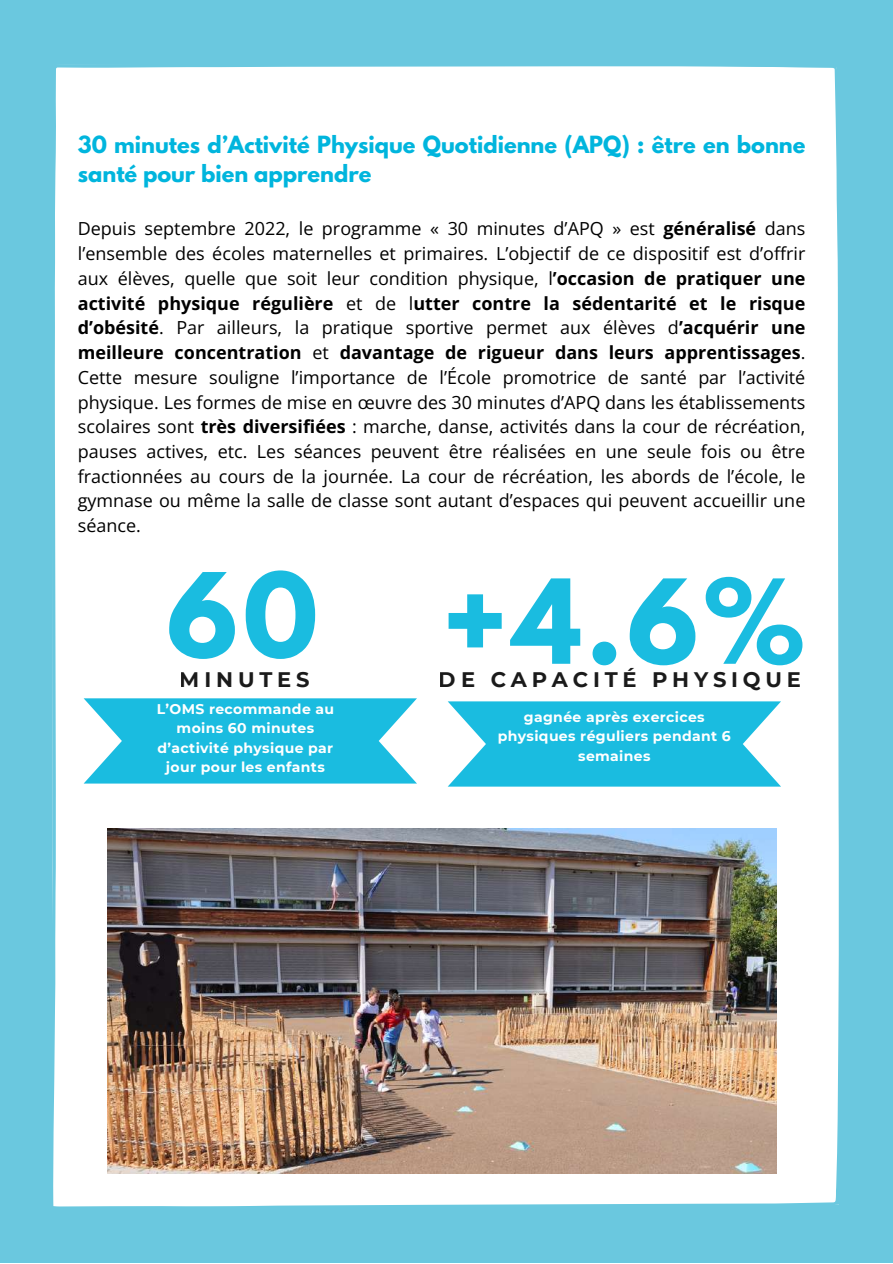
<style>
.page{position:relative;width:893px;height:1264px;background:#fff}
.page>*{position:absolute;margin:0;border:0;box-sizing:border-box;transform-origin:0 0}
.t1{font:700 103.5px "League Spartan";color:#00b5dd}
.t2{font:700 21px/29.2px "League Spartan";color:#00b5dd}
.t3{font:700 21px "Montserrat";letter-spacing:.225em;color:#000}
.t4{font:18px/24.8px "Open Sans";color:#000;text-align:justify}
.t5{font:700 13.95px/19.5px "Montserrat";letter-spacing:.025em;color:#fff;text-align:center}
.s1{font-weight:700}
</style>
<div class="page">
<div style="left:0;top:0;width:892px;height:1262px;background:#6ac8df"></div>
<div style="left:52px;top:66px;width:787px;height:1141px;background:#fff"></div>
<svg style="left:84px;top:698px;width:333px;height:85px;background:#35c3e3"></svg>
<svg style="left:447px;top:701px;width:334px;height:85px;background:#35c4e3"></svg>
<img style="left:107px;top:829px;width:669px;height:343px">
<p class="t2" style="left:78px;top:132px;width:729px">30 minutes d’Activité Physique Quotidienne (APQ) : être en bonne santé pour bien apprendre</p>
<p class="t4" style="left:78px;top:216px;width:729px">Depuis septembre 2022, le programme « 30 minutes d’APQ » est <span class="s1">généralisé</span> dans l’ensemble des écoles maternelles et primaires. L’objectif de ce dispositif est d’offrir aux élèves, quelle que soit leur condition physique, l<span class="s1">’occasion de pratiquer une activité physique régulière</span> et de l<span class="s1">utter contre la sédentarité et le risque d’obésité</span>. Par ailleurs, la pratique sportive permet aux élèves d<span class="s1">’acquérir une meilleure concentration</span> et <span class="s1">davantage de rigueur dans leurs apprentissages</span>.<br>Cette mesure souligne l’importance de l’École promotrice de santé par l’activité physique. Les formes de mise en œuvre des 30 minutes d’APQ dans les établissements scolaires sont <span class="s1">très diversifiées</span> : marche, danse, activités dans la cour de récréation, pauses actives, etc. Les séances peuvent être réalisées en une seule fois ou être fractionnées au cours de la journée. La cour de récréation, les abords de l’école, le gymnase ou même la salle de classe sont autant d’espaces qui peuvent accueillir une séance.</p>
<h1 class="t1" style="left:167px;top:564px;width:153px">60</h1>
<h1 class="t1" style="left:442px;top:570px;width:364px">+4.6%</h1>
<p class="t3" style="left:180px;top:666px;width:131px">MINUTES</p>
<p class="t5" style="left:157px;top:699px;width:179px">L’OMS recommande au moins 60 minutes d’activité physique par jour pour les enfants</p>
<p class="t3" style="left:439px;top:666px;width:363px">DE CAPACITÉ PHYSIQUE</p>
<p class="t5" style="left:498px;top:707px;width:234px">gagnée après exercices physiques réguliers pendant 6 semaines</p>
</div>
